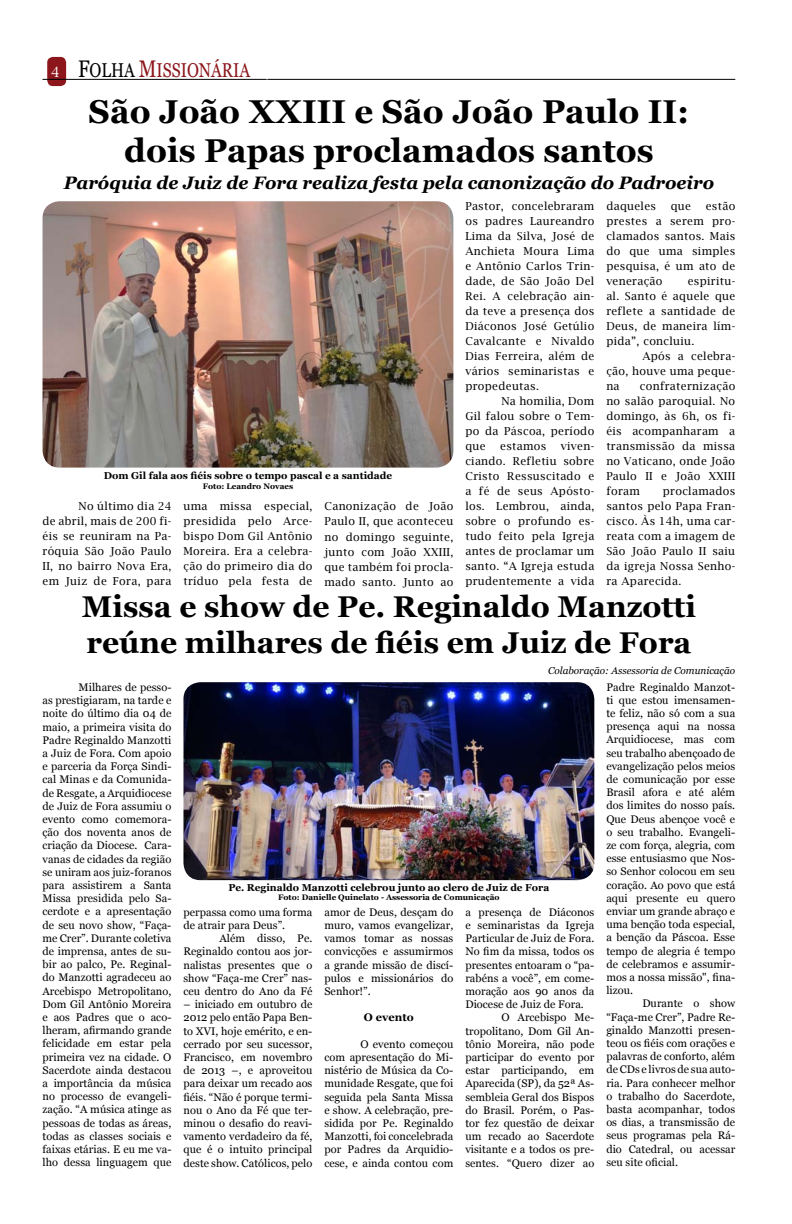
<style>
.page{position:relative;width:792px;height:1224px;background:#fff}
.page>*{position:absolute;margin:0;border:0;box-sizing:border-box;transform-origin:0 0}
.t1{font:700 33px/39.6px "Georgia";color:#000;text-align:center}
.t2{font:700 30px/36px "Georgia";color:#000}
.t3{font:20px "Georgia";color:#8c161b;scale:.8 1}
.t4{font:italic 700 18px "Georgia";color:#000}
.t5{font:11px/13.2px "Georgia";letter-spacing:.005em;color:#000;text-align:justify}
.t6{font:11px/15px "Lucida Bright";letter-spacing:.03em;color:#000;text-align:justify}
.t7{font:700 11px "Georgia";letter-spacing:.005em;color:#000}
.t8{font:700 10px "Georgia";color:#000}
.t9{font:italic 10px "Georgia";color:#000}
.t10{font:700 8px "Georgia";color:#000}
.s1{font-family:"Lucida Bright";font-size:14px;color:#fff}
.s2{font-size:24px;color:#000}
.s3{color:#000}
.s4{font-size:24px}
.s5{font-size:14px;color:#fff}
</style>
<div class="page">
<div style="left:47px;top:57px;width:19px;height:29px;background:#8c161b;border-radius:6px"></div>
<hr style="left:43px;top:79px;width:692px;height:1px;background:#000">
<img style="left:183px;top:682px;width:411px;height:198px">
<img style="left:43px;top:201px;width:410px;height:267px">
<h3 class="t3" style="left:51px;top:58px;width:274px"><span class="s1">4</span> <span class="s2">F</span><span class="s3">OLHA</span> <span class="s4">M</span>ISSIONÁRIA <span class="s5">4</span></h3>
<h1 class="t1" style="left:89px;top:92px;width:602px">São João XXIII e São João Paulo II: dois Papas proclamados santos</h1>
<h3 class="t4" style="left:64px;top:171px;width:652px">Paróquia de Juiz de Fora realiza festa pela canonização do Padroeiro</h3>
<p class="t8" style="left:104px;top:469px;width:290px">Dom Gil fala aos fiéis sobre o tempo pascal e a santidade</p>
<p class="t10" style="left:203px;top:481px;width:92px">Foto: Leandro Novaes</p>
<p class="t6" style="left:43px;top:499px;width:130px;text-indent:36px">No último dia 24 de abril, mais de 200 fi&shy;éis se reuniram na Pa&shy;róquia São João Paulo II, no bairro Nova Era, em Juiz de Fora, para</p>
<p class="t6" style="left:183px;top:499px;width:130px">uma missa especial, presidida pelo Arce&shy;bispo Dom Gil Antônio Moreira. Era a celebra&shy;ção do primeiro dia do tríduo pela festa de</p>
<p class="t6" style="left:324px;top:499px;width:130px">Canonização de João Paulo II, que aconteceu no domingo seguinte, junto com João XXIII, que também foi procla&shy;mado santo. Junto ao</p>
<p class="t6" style="left:465px;top:198px;width:130px">Pastor, concelebraram os padres Laureandro Lima da Silva, José de Anchieta Moura Lima e Antônio Carlos Trin&shy;dade, de São João Del Rei. A celebração ain&shy;da teve a presença dos Diáconos José Getúlio Cavalcante e Nivaldo Dias Ferreira, além de vários seminaristas e propedeutas.</p>
<p class="t6" style="left:465px;top:393px;width:130px;text-indent:36px">Na homilia, Dom Gil falou sobre o Tem&shy;po da Páscoa, período que</p>
<p class="t6" style="left:465px;top:438px;width:130px;text-indent:96px">viven&shy;ciando. Refletiu sobre Cristo Ressuscitado e a fé de seus Apósto&shy;los. Lembrou, ainda, sobre o profundo es&shy;tudo feito pela Igreja antes de proclamar um santo. “A Igreja estuda prudentemente a vida</p>
<p class="t6" style="left:500px;top:438px;width:48px">estamos</p>
<p class="t6" style="left:606px;top:198px;width:51px">daqueles</p>
<p class="t6" style="left:671px;top:198px;width:22px">que</p>
<p class="t6" style="left:606px;top:198px;width:130px;text-indent:99px">estão prestes a serem pro&shy;clamados santos. Mais do que uma simples pesquisa, é um ato de veneração</p>
<p class="t6" style="left:606px;top:273px;width:130px;text-indent:81px">espiritu&shy;al. Santo é aquele que reflete a santidade de Deus, de maneira lím&shy;pida”, concluiu.</p>
<p class="t6" style="left:606px;top:349px;width:130px;text-indent:36px">Após a celebra&shy;ção, houve uma peque&shy;na</p>
<p class="t6" style="left:606px;top:379px;width:130px;text-indent:34px">confraternização no salão paroquial. No domingo, às 6h, os fi&shy;éis acompanharam a transmissão da missa no Vaticano, onde João Paulo II e João XXIII foram</p>
<p class="t6" style="left:606px;top:484px;width:130px;text-indent:57px">proclamados santos pelo Papa Fran&shy;cisco. Às 14h, uma car&shy;reata com a imagem de São João Paulo II saiu da igreja Nossa Senho&shy;ra Aparecida.</p>
<h2 class="t2" style="left:82px;top:589px;width:616px">Missa e show de Pe. Reginaldo Manzotti reúne milhares de fiéis em Juiz de Fora</h2>
<p class="t5" style="left:43px;top:681px;width:130px;text-indent:36px">Milhares de pesso&shy;as prestigiaram, na tarde e noite do último dia 04 de maio, a primeira visita do Padre Reginaldo Manzotti a Juiz de Fora. Com apoio e parceria da Força Sindi&shy;cal Minas e da Comunida&shy;de Resgate, a Arquidiocese de Juiz de Fora assumiu o evento como comemora&shy;ção dos noventa anos de criação da Diocese. Cara&shy;vanas de cidades da região se uniram aos juiz-foranos para assistirem a Santa Missa presidida pelo Sa&shy;cerdote e a apresentação de seu novo show, “Faça&shy;me Crer”. Durante coletiva de imprensa, antes de su&shy;bir ao palco, Pe. Reginal&shy;do Manzotti agradeceu ao Arcebispo Metropolitano, Dom Gil Antônio Moreira e aos Padres que o aco&shy;lheram, afirmando grande felicidade em estar pela primeira vez na cidade. O Sacerdote ainda destacou a importância da música no processo de evangeli&shy;zação. “A música atinge as pessoas de todas as áreas, todas as classes sociais e faixas etárias. E eu me va&shy;lho dessa linguagem que</p>
<p class="t9" style="left:548px;top:664px;width:189px">Colaboração: Assessoria de Comunicação</p>
<p class="t5" style="left:606px;top:680px;width:130px">Padre Reginaldo Manzot&shy;ti que estou imensamen&shy;te feliz, não só com a sua presença aqui na nossa Arquidiocese, mas com seu trabalho abençoado de evangelização pelos meios de comunicação por esse Brasil afora e até além dos limites do nosso país.<br>Que Deus abençoe você e o seu trabalho. Evangeli&shy;ze com força, alegria, com esse entusiasmo que Nos&shy;so Senhor colocou em seu coração. Ao povo que está aqui presente eu quero enviar um grande abraço e uma benção toda especial, a benção da Páscoa. Esse tempo de alegria é tempo de celebramos e assumir&shy;mos a nossa missão", fina&shy;lizou.</p>
<p class="t5" style="left:606px;top:997px;width:130px;text-indent:36px">Durante o show “Faça-me Crer”, Padre Re&shy;ginaldo Manzotti presen&shy;teou os fiéis com orações e palavras de conforto, além de CDs e livros de sua auto&shy;ria. Para conhecer melhor o trabalho do Sacerdote, basta acompanhar, todos os dias, a transmissão de seus programas pela Rá&shy;dio Catedral, ou acessar seu site oficial.</p>
<p class="t8" style="left:228px;top:881px;width:323px">Pe. Reginaldo Manzotti celebrou junto ao clero de Juiz de Fora</p>
<p class="t10" style="left:278px;top:892px;width:223px">Foto: Danielle Quinelato - Assessoria de Comunicação</p>
<p class="t5" style="left:183px;top:906px;width:130px">perpassa como uma forma de atrair para Deus”.</p>
<p class="t5" style="left:183px;top:932px;width:130px;text-indent:36px">Além disso, Pe.<br>Reginaldo contou aos jor&shy;nalistas presentes que o show “Faça-me Crer” nas&shy;ceu dentro do Ano da Fé</p>
<p class="t5" style="left:183px;top:998px;width:130px">– iniciado em outubro de 2012 pelo então Papa Ben&shy;to XVI, hoje emérito, e en&shy;cerrado por seu sucessor, Francisco, em novembro de 2013 –, e aproveitou para deixar um recado aos fiéis. “Não é porque termi&shy;nou o Ano da Fé que ter&shy;minou o desafio do reavi&shy;vamento verdadeiro da fé, que é o intuito principal deste show. Católicos, pelo</p>
<p class="t5" style="left:324px;top:906px;width:130px">amor de Deus, desçam do muro, vamos evangelizar, vamos tomar as nossas convicções e assumirmos a grande missão de discí&shy;pulos e missionários do Senhor!”.</p>
<p class="t7" style="left:364px;top:1011px;width:51px">O evento</p>
<p class="t5" style="left:324px;top:1038px;width:130px;text-indent:36px">O evento começou com apresentação do Mi&shy;nistério de Música da Co&shy;munidade Resgate, que foi seguida pela Santa Missa e show. A celebração, pre&shy;sidida por Pe. Reginaldo Manzotti, foi concelebrada por Padres da Arquidio&shy;cese, e ainda contou com</p>
<p class="t5" style="left:465px;top:906px;width:130px">a presença de Diáconos</p>
<p class="t5" style="left:465px;top:919px;width:130px">e seminaristas da Igreja</p>
<p class="t5" style="left:465px;top:932px;width:130px">Particular de Juiz de Fora.</p>
<p class="t5" style="left:465px;top:945px;width:130px">No fim da missa, todos os</p>
<p class="t5" style="left:465px;top:958px;width:130px">presentes entoaram o “pa-</p>
<p class="t5" style="left:465px;top:972px;width:130px">rabéns a você”, em come-</p>
<p class="t5" style="left:465px;top:985px;width:130px">moração aos 90 anos da</p>
<p class="t5" style="left:465px;top:998px;width:120px">Diocese de Juiz de Fora.</p>
<p class="t5" style="left:501px;top:1011px;width:94px">O Arcebispo Me-</p>
<p class="t5" style="left:465px;top:1024px;width:130px">tropolitano, Dom Gil An-</p>
<p class="t5" style="left:465px;top:1038px;width:130px">tônio Moreira, não pode</p>
<p class="t5" style="left:465px;top:1051px;width:130px">participar do evento por</p>
<p class="t5" style="left:465px;top:1064px;width:130px">estar participando, em</p>
<p class="t5" style="left:465px;top:1077px;width:130px">Aparecida (SP), da 52ª As-</p>
<p class="t5" style="left:465px;top:1090px;width:130px">sembleia Geral dos Bispos</p>
<p class="t5" style="left:465px;top:1104px;width:130px">do Brasil. Porém, o Pas-</p>
<p class="t5" style="left:465px;top:1117px;width:130px">tor fez questão de deixar</p>
<p class="t5" style="left:465px;top:1130px;width:130px">um recado ao Sacerdote</p>
<p class="t5" style="left:465px;top:1143px;width:130px">visitante e a todos os pre-</p>
<p class="t5" style="left:465px;top:1156px;width:130px">sentes. “Quero dizer ao</p>
</div>
